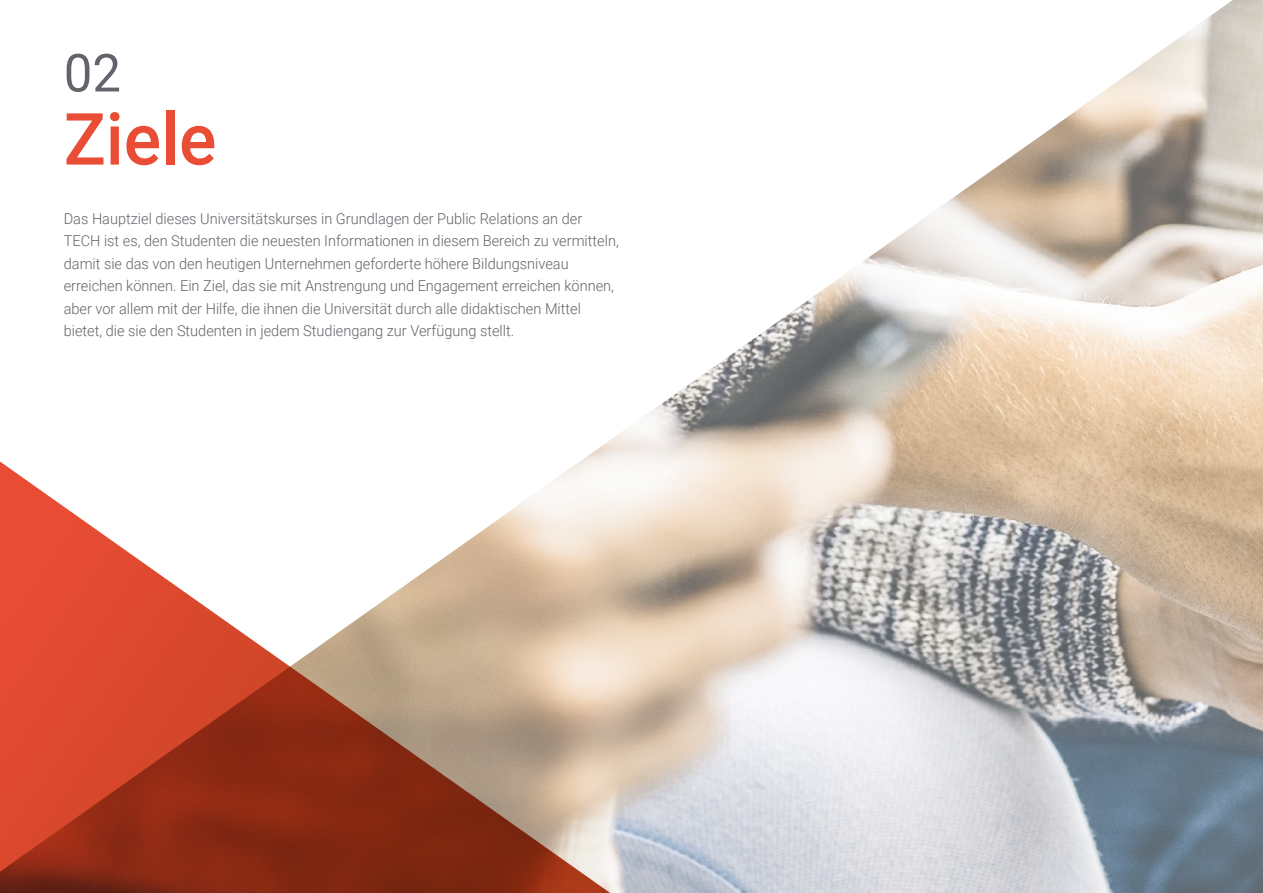
<style>
.page{position:relative;width:1263px;height:893px;background:#fff}
.page>*{position:absolute;margin:0;border:0;box-sizing:border-box;transform-origin:0 0}
.t1{font:500 72px "Roboto";color:#e94d35}
.t2{font:52.5px "Roboto";color:#61646a}
.t3{font:300 15px/22.5px "Roboto";color:#61646a}
</style>
<div class="page">
<img style="left:602px;top:0;width:661px;height:893px">
<svg style="left:0;top:446px;width:640px;height:447px"></svg>
<h2 class="t2" style="left:64px;top:36px;width:59px">02</h2>
<h1 class="t1" style="left:64px;top:89px;width:154px">Ziele</h1>
<p class="t3" style="left:64px;top:207px;width:556px">Das Hauptziel dieses Universitätskurses in Grundlagen der Public Relations an der TECH ist es, den Studenten die neuesten Informationen in diesem Bereich zu vermitteln, damit sie das von den heutigen Unternehmen geforderte höhere Bildungsniveau erreichen können. Ein Ziel, das sie mit Anstrengung und Engagement erreichen können, aber vor allem mit der Hilfe, die ihnen die Universität durch alle didaktischen Mittel bietet, die sie den Studenten in jedem Studiengang zur Verfügung stellt.</p>
</div>
